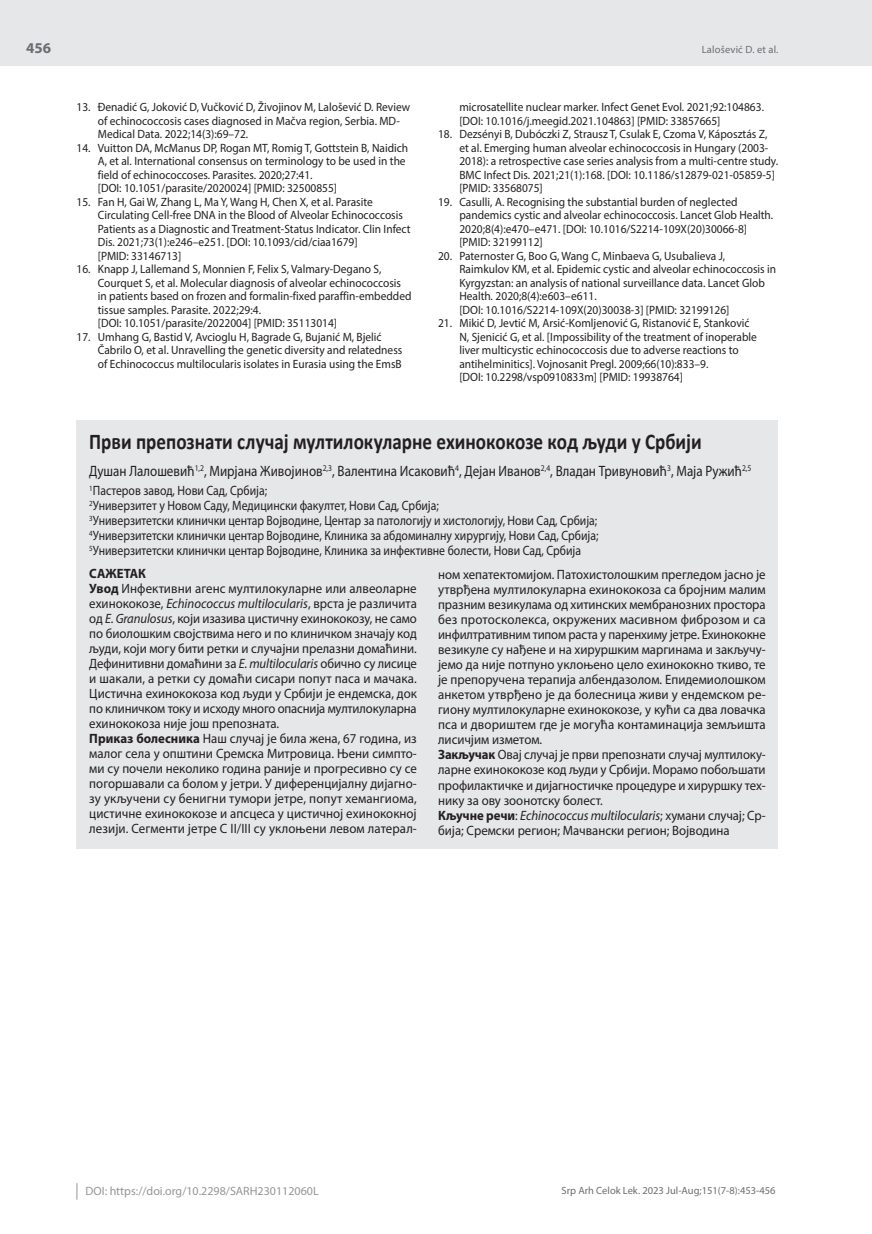
<style>
.page{position:relative;width:872px;height:1234px;background:#fff}
.page>*{position:absolute;margin:0;border:0;box-sizing:border-box;transform-origin:0 0}
.t1{font:700 22.5px "Calibri";color:#231f20;scale:.85 1}
.t2{font:15px "Myriad Pro";color:#231f20;scale:.87 1}
.t3{font:700 15px "Myriad Pro";color:#6c6d70}
.t4{font:13.5px/15px "Myriad Pro";color:#231f20;scale:.96 1}
.t5{font:13.5px/15px "Myriad Pro";color:#231f20;scale:.95 1}
.t6{font:13.5px/15px "Myriad Pro";color:#231f20;scale:.87 1}
.t7{font:12px/13.5px "Myriad Pro";color:#231f20;scale:.95 1}
.t8{font:12px "Myriad Pro";color:#939598}
.t9{font:10.5px "Myriad Pro";color:#6c6d70}
.s1{font-style:italic}
.s2{font-weight:700}
</style>
<div class="page">
<div style="left:0;top:0;width:872px;height:66px;background:#e6e7e9"></div>
<svg style="left:77px;top:1183px;width:1px;height:16px"></svg>
<div style="left:77px;top:420px;width:701px;height:428px;background:#e6e7e9"></div>
<p class="t3" style="left:26px;top:38px;width:26px">456</p>
<p class="t7" style="left:98px;top:100px;width:330px;text-indent:-21px">13. Đenadić G, Joković D, Vučković D, Živojinov M, Lalošević D. Review of echinococcosis cases diagnosed in Mačva region, Serbia. MD-<br>Medical Data. 2022;14(3):69–72.</p>
<p class="t7" style="left:98px;top:141px;width:328px;text-indent:-21px">14. Vuitton DA, McManus DP, Rogan MT, Romig T, Gottstein B, Naidich A, et al. International consensus on terminology to be used in the field of echinococcoses. Parasites. 2020;27:41.<br>[DOI: 10.1051/parasite/2020024] [PMID: 32500855]</p>
<p class="t7" style="left:98px;top:195px;width:331px;text-indent:-21px">15. Fan H, Gai W, Zhang L, Ma Y, Wang H, Chen X, et al. Parasite Circulating Cell-free DNA in the Blood of Alveolar Echinococcosis Patients as a Diagnostic and Treatment-Status Indicator. Clin Infect Dis. 2021;73(1):e246–e251. [DOI: 10.1093/cid/ciaa1679]<br>[PMID: 33146713]</p>
<p class="t7" style="left:98px;top:262px;width:332px;text-indent:-21px">16. Knapp J, Lallemand S, Monnien F, Felix S, Valmary-Degano S, Courquet S, et al. Molecular diagnosis of alveolar echinococcosis in patients based on frozen and formalin-fixed paraffin-embedded tissue samples. Parasite. 2022;29:4.<br>[DOI: 10.1051/parasite/2022004] [PMID: 35113014]</p>
<p class="t7" style="left:98px;top:330px;width:322px;text-indent:-21px">17. Umhang G, Bastid V, Avcioglu H, Bagrade G, Bujanić M, Bjelić<br>Čabrilo O, et al. Unravelling the genetic diversity and relatedness of Echinococcus multilocularis isolates in Eurasia using the EmsB</p>
<p class="t9" style="left:702px;top:43px;width:78px">Lalošević D. et al.</p>
<p class="t7" style="left:459px;top:100px;width:322px">microsatellite nuclear marker. Infect Genet Evol. 2021;92:104863. [DOI: 10.1016/j.meegid.2021.104863] [PMID: 33857665]</p>
<p class="t7" style="left:459px;top:127px;width:337px;text-indent:-21px">18. Dezsényi B, Dubóczki Z, Strausz T, Csulak E, Czoma V, Káposztás Z, et al. Emerging human alveolar echinococcosis in Hungary (2003- 2018): a retrospective case series analysis from a multi-centre study.<br>BMC Infect Dis. 2021;21(1):168. [DOI: 10.1186/s12879-021-05859-5] [PMID: 33568075]</p>
<p class="t7" style="left:459px;top:195px;width:332px;text-indent:-21px">19. Casulli, A. Recognising the substantial burden of neglected pandemics cystic and alveolar echinococcosis. Lancet Glob Health.<br>2020;8(4):e470–e471. [DOI: 10.1016/S2214-109X(20)30066-8] [PMID: 32199112]</p>
<p class="t7" style="left:459px;top:249px;width:335px;text-indent:-21px">20. Paternoster G, Boo G, Wang C, Minbaeva G, Usubalieva J, Raimkulov KM, et al. Epidemic cystic and alveolar echinococcosis in Kyrgyzstan: an analysis of national surveillance data. Lancet Glob Health<span class="s1">.</span> 2020;8(4):e603–e611.<br>[DOI: 10.1016/S2214-109X(20)30038-3] [PMID: 32199126]</p>
<p class="t7" style="left:459px;top:316px;width:315px;text-indent:-21px">21. Mikić D, Jevtić M, Arsić-Komljenović G, Ristanović E, Stanković N, Sjenicić G, et al. [Impossibility of the treatment of inoperable liver multicystic echinococcosis due to adverse reactions to antihelminitics]. Vojnosanit Pregl. 2009;66(10):833–9.<br>[DOI: 10.2298/vsp0910833m] [PMID: 19938764]</p>
<h1 class="t1" style="left:89px;top:426px;width:722px">Први препознати случај мултилокуларне ехинококозе код људи у Србији</h1>
<p class="t2" style="left:89px;top:461px;width:762px">Душан Лалошевић<sup>1,2</sup>, Мирјана Живојинов<sup>2,3</sup>, Валентина Исаковић<sup>4</sup>, Дејан Иванов<sup>2,4</sup>, Владан Тривуновић<sup>3</sup>, Маја Ружић<sup>2,5</sup></p>
<p class="t6" style="left:89px;top:483px;width:587px"><sup>1</sup>Пастеров завод, Нови Сад, Србија;<br><sup>2</sup>Универзитет у Новом Саду, Медицински факултет, Нови Сад, Србија;<br><sup>3</sup>Универзитетски клинички центар Војводине, Центар за патологију и хистологију, Нови Сад, Србија; <sup>4</sup>Универзитетски клинички центар Војводине, Клиника за абдоминалну хирургију, Нови Сад, Србија; <sup>5</sup>Универзитетски клинички центар Војводине, Клиника за инфективне болести, Нови Сад, Србија</p>
<p class="t4" style="left:89px;top:566px;width:343px"><span class="s2">САЖЕТАК<br>Увод</span> Инфективни агенс мултилокуларне или алвеоларне ехинококозе, <span class="s1">Echinococcus multilocularis</span>, врста је различита од <span class="s1">E. Granulosus</span>, који изазива цистичну ехинококозу, не само по биолошким својствима него и по клиничком значају код људи, који могу бити ретки и случајни прелазни домаћини.<br>Дефинитивни домаћини за <span class="s1">E. multilocularis</span> обично су лисице и шакали, а ретки су домаћи сисари попут паса и мачака.<br>Цистичнa ехинококозa код људи у Србији је ендемска, док по клиничком току и исходу много опаснија мултилокуларна ехинококоза није још препозната.<br><span class="s2">Приказ болесника</span> Наш случај је била жена, 67 година, из малог села у општини Сремска Митровица. Њени симпто&shy;ми су почели неколико година раније и прогресивно су се погоршавали са болом у јетри. У диференцијалну дијагно&shy;зу укључени су бенигни тумори јетре, попут хемангиома, цистичне ехинококозе и апсцеса у цистичној ехинококној лезији. Сегменти јетре С II/III су уклоњени левом латерал-</p>
<p class="t5" style="left:438px;top:567px;width:346px">ном хепатектомијом. Патохистолошким прегледом јасно је утврђена мултилокуларна ехинококоза са бројним малим празним везикулама од хитинских мембранозних простора без протосколекса, окружених масивном фиброзом и са инфилтративним типом раста у паренхиму јетре. Ехинококне везикуле су нађене и на хируршким маргинама и закључу&shy;јемо да није потпуно уклоњено цело ехинококно ткиво, те је препоручена терапија албендазолом. Епидемиолошком анкетом утврђено је да болесница живи у ендемском ре&shy;гиону мултилокуларне ехинококозе, у кући са два ловачка пса и двориштем где је могућа контаминација земљишта лисичјим изметом.<br><span class="s2">Закључак</span> Овај случај је први препознати случај мултилоку&shy;ларне ехинококозе код људи у Србији. Морамо побољшати профилактичке и дијагностичке процедуре и хируршку тех&shy;нику за ову зоонотску болест.<br><span class="s2">Кључне речи</span>: <span class="s1">Echinococcus multilocularis</span>; хумани случај; Ср&shy;бија; Сремски регион; Мачвански регион; Војводина</p>
<p class="t8" style="left:86px;top:1183px;width:235px">DOI: https://doi.org/10.2298/SARH230112060L</p>
<p class="t9" style="left:561px;top:1184px;width:216px">Srp Arh Celok Lek. 2023 Jul-Aug;151(7-8):453-456</p>
</div>
